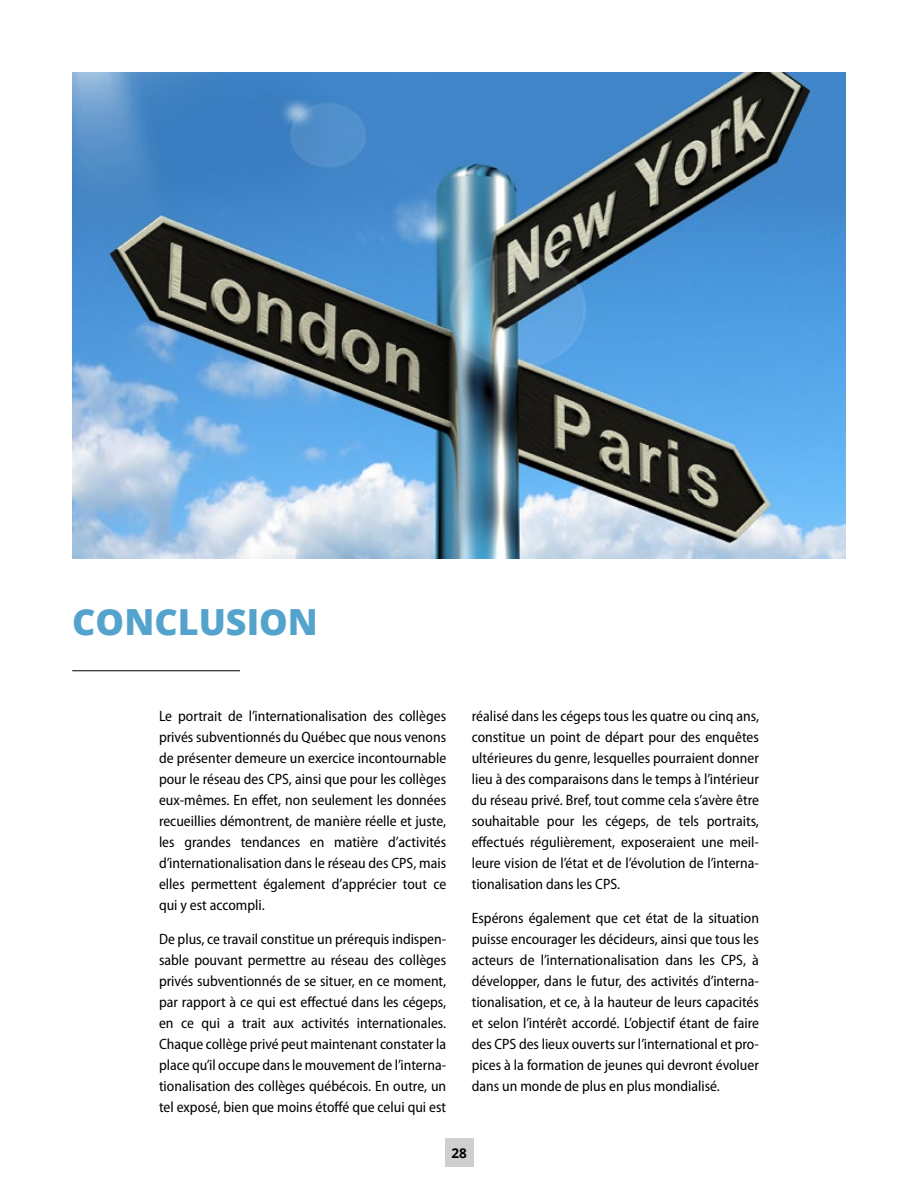
<style>
.page{position:relative;width:918px;height:1188px;background:#fff}
.page>*{position:absolute;margin:0;border:0;box-sizing:border-box;transform-origin:0 0}
.t1{font:800 36px "Open Sans";color:#54a3cd}
.t2{font:semi-condensed 15px/21px "Myriad Pro";color:#000;text-align:justify}
.Paragraph_Style{font:700 13.5px "Open Sans";color:#000}
</style>
<div class="page">
<img style="left:72px;top:72px;width:774px;height:486px">
<hr style="left:72px;top:671px;width:168px;height:1px;background:#000">
<div style="left:445px;top:1138px;width:28px;height:29px;background:#cdcfd0"></div>
<h2 class="t1" style="left:72px;top:594px;width:247px">CONCLUSION</h2>
<p class="t2" style="left:159px;top:706px;width:289px">Le portrait de l’internationalisation des collèges privés subventionnés du Québec que nous venons de présenter demeure un exercice incontournable pour le réseau des CPS, ainsi que pour les collèges eux-mêmes. En effet, non seulement les données recueillies démontrent, de manière réelle et juste, les grandes tendances en matière d’activités d’internationalisation dans le réseau des CPS, mais elles permettent également d’apprécier tout ce qui y est accompli.</p>
<p class="t2" style="left:159px;top:929px;width:289px">De plus, ce travail constitue un prérequis indispen&shy;sable pouvant permettre au réseau des collèges privés subventionnés de se situer, en ce moment, par rapport à ce qui est effectué dans les cégeps, en ce qui a trait aux activités internationales.<br>Chaque collège privé peut maintenant constater la place qu’il occupe dans le mouvement de l’interna&shy;tionalisation des collèges québécois. En outre, un tel exposé, bien que moins étoffé que celui qui est</p>
<p class="t2" style="left:472px;top:706px;width:289px">réalisé dans les cégeps tous les quatre ou cinq ans, constitue un point de départ pour des enquêtes ultérieures du genre, lesquelles pourraient donner lieu à des comparaisons dans le temps à l’intérieur du réseau privé. Bref, tout comme cela s’avère être souhaitable pour les cégeps, de tels portraits, effectués régulièrement, exposeraient une meil&shy;leure vision de l’état et de l’évolution de l’interna&shy;tionalisation dans les CPS.</p>
<p class="t2" style="left:472px;top:908px;width:289px">Espérons également que cet état de la situation puisse encourager les décideurs, ainsi que tous les acteurs de l’internationalisation dans les CPS, à développer, dans le futur, des activités d’interna&shy;tionalisation, et ce, à la hauteur de leurs capacités et selon l’intérêt accordé. L’objectif étant de faire des CPS des lieux ouverts sur l’international et pro&shy;pices à la formation de jeunes qui devront évoluer dans un monde de plus en plus mondialisé.</p>
<p class="Paragraph_Style" style="left:451px;top:1143px;width:17px">28</p>
</div>
